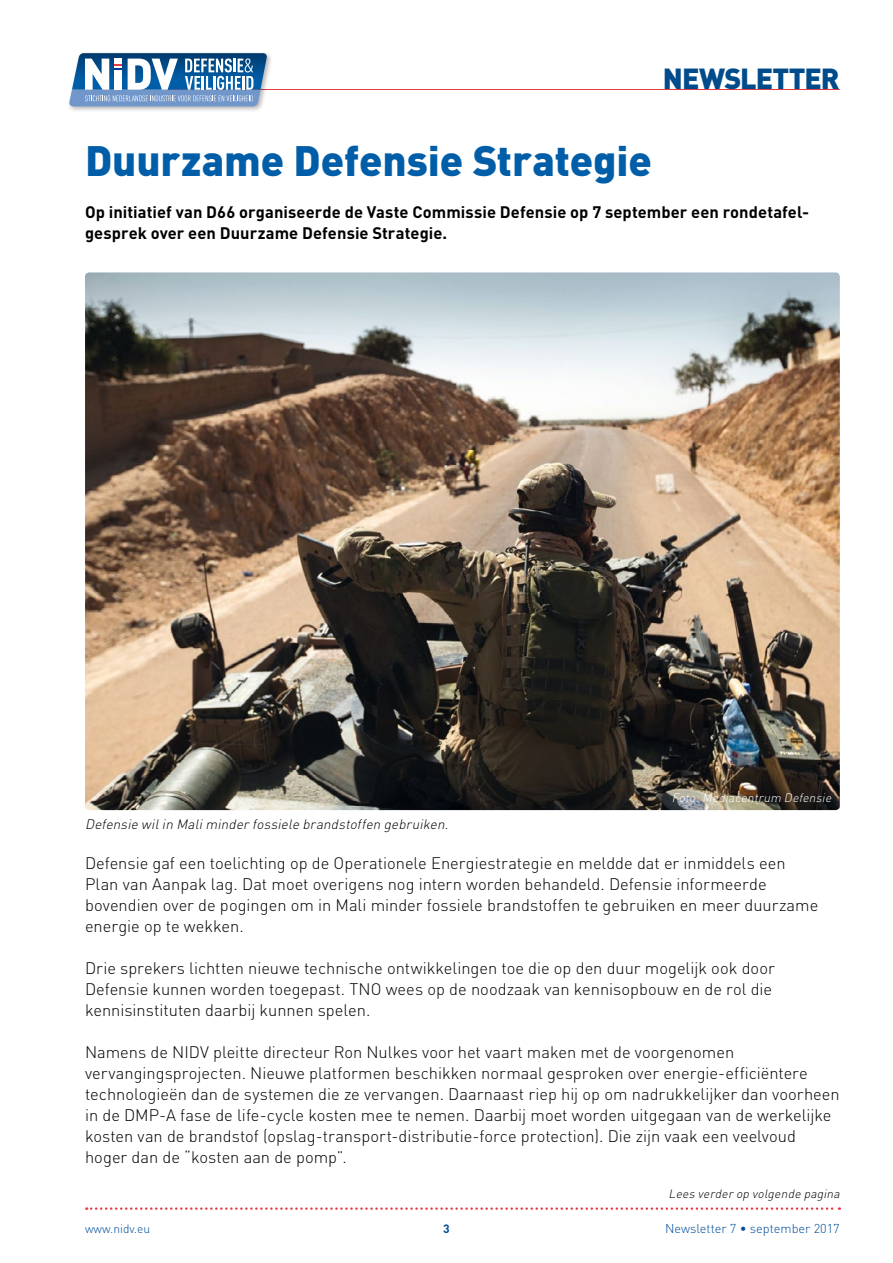
<style>
.page{position:relative;width:893px;height:1263px;background:#fff}
.page>*{position:absolute;margin:0;border:0;box-sizing:border-box;transform-origin:0 0}
.t1{font:900 42px "DIN Pro";letter-spacing:-.005em;color:#005ea8}
.t2{font:900 28.65px "DIN Pro";letter-spacing:-.03em;color:#004c8b}
.t3{font:300 16.5px/21px "DIN Pro";color:#000}
.t4{font:700 16.5px/21px "DIN Pro";letter-spacing:.005em;color:#000}
.t5{font:italic 300 13.5px "DIN Pro";color:#000}
.t6{font:300 12.75px "DIN Pro";color:#004c98}
.t7{font:italic 300 12px "DIN Pro";color:#000}
.t8{font:italic 300 12px "DIN Pro";color:#fff}
.t9{font:300 12px "DIN Pro";color:#004c98}
.t10{font:700 12px "DIN Pro";color:#004c98}
</style>
<div class="page">
<svg style="left:86px;top:1207px;width:754px;height:3px"></svg>
<hr style="left:165px;top:89px;width:675px;height:1px;background:#e63a44">
<div style="left:67px;top:51px;width:206px;height:62px;background:#000;opacity:.3"></div>
<svg style="left:69px;top:53px;width:199px;height:53px"></svg>
<img style="left:85px;top:272px;width:755px;height:538px">
<h2 class="t2" style="left:663px;top:59px;width:178px">NEWSLETTER</h2>
<h1 class="t1" style="left:85px;top:132px;width:568px">Duurzame Defensie Strategie</h1>
<p class="t4" style="left:85px;top:201px;width:724px">Op initiatief van D66 organiseerde de Vaste Commissie Defensie op 7 september een rondetafel&shy;gesprek over een Duurzame Defensie Strategie.</p>
<p class="t5" style="left:85px;top:815px;width:368px">Defensie wilin Maliminderfossiele brandstoffen gebruiken.</p>
<p class="t8" style="left:672px;top:789px;width:164px">Foto:Mediacentrum Defensie</p>
<p class="t3" style="left:85px;top:852px;width:735px">Defensie gaf een toelichting op de Operationele Energiestrategie en meldde dat er inmiddels een Plan van Aanpak lag. Dat moet overigens nog intern worden behandeld. Defensie informeerde bovendien over de pogingen om in Mali minder fossiele brandstoffen te gebruiken en meer duurzame energie op te wekken.</p>
<p class="t3" style="left:85px;top:957px;width:691px">Drie sprekers lichtten nieuwe technische ontwikkelingen toe die op den duur mogelijk ook door<br>Defensie kunnen worden toegepast. TNO wees op de noodzaak van kennisopbouw en de rol die kennisinstituten daarbij kunnen spelen.</p>
<p class="t3" style="left:85px;top:1041px;width:756px">Namens de NIDV pleitte directeur Ron Nulkes voor het vaart maken met de voorgenomen vervangingsprojecten. Nieuwe platformen beschikken normaal gesproken over energie-efficiëntere technologieën dan de systemen die ze vervangen. Daarnaast riep hij op om nadrukkelijker dan voorheen in de DMP-A fase de life-cycle kosten mee te nemen. Daarbij moet worden uitgegaan van de werkelijke kosten van de brandstof (opslag-transport-distributie-force protection). Die zijn vaak een veelvoud hoger dan de “kosten aan de pomp”.</p>
<p class="t7" style="left:669px;top:1185px;width:176px">Lees verderop volgende pagina</p>
<p class="t9" style="left:85px;top:1220px;width:67px">www.nidv.eu</p>
<p class="t10" style="left:443px;top:1220px;width:8px">3</p>
<p class="t6" style="left:665px;top:1219px;width:176px">Newsletter 7 • september 2017</p>
</div>
